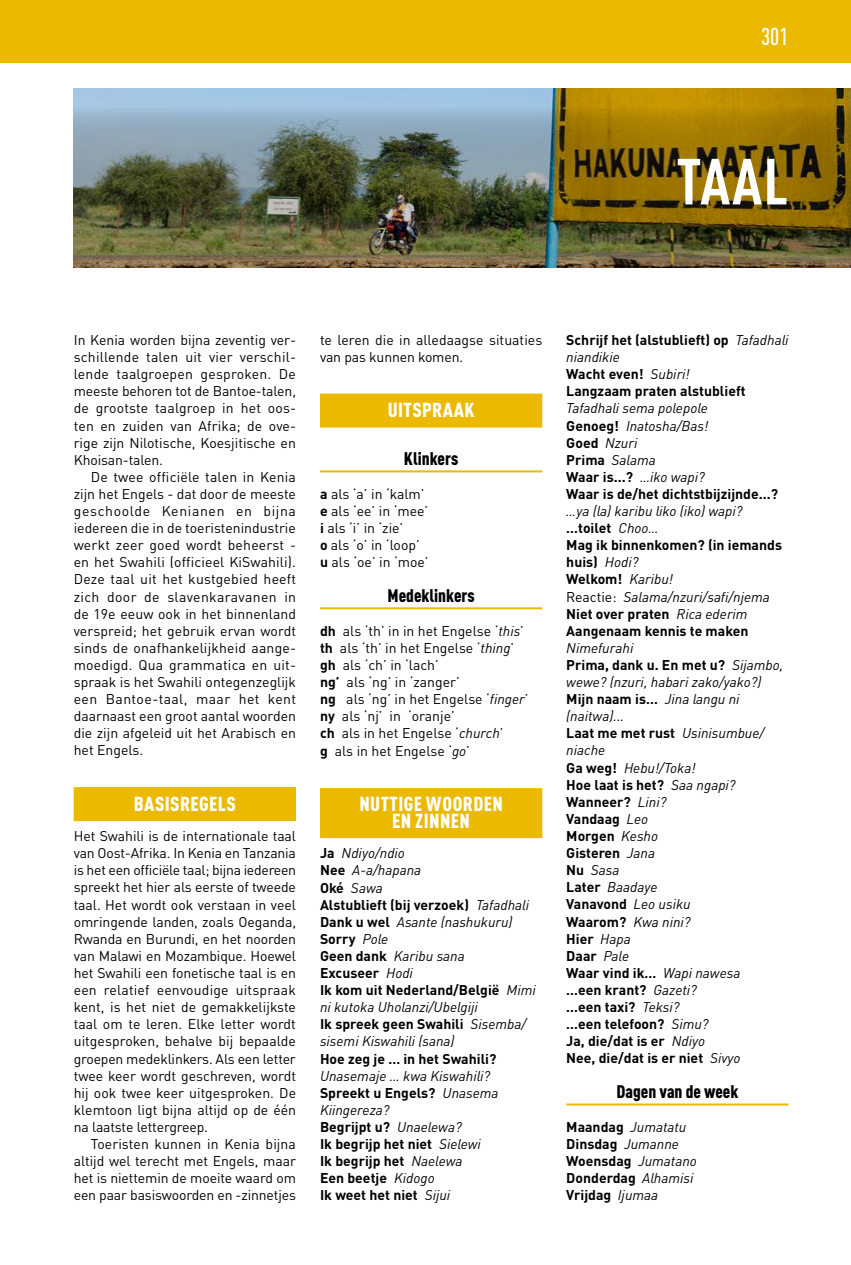
<style>
.page{position:relative;width:851px;height:1265px;background:#fff}
.page>*{position:absolute;margin:0;border:0;box-sizing:border-box;transform-origin:0 0}
.t1{font:700 condensed 64px "DIN Pro";color:#fff}
.t2{font:500 condensed 24px "DIN Pro";color:#fff}
.t3{font:900 condensed 20px/17.2px "DIN Pro";letter-spacing:.02em;color:#fff;text-align:center}
.t4{font:900 condensed 18px "DIN Pro";color:#000}
.t5{font:14px/17px "DIN Pro";color:#000;text-align:justify}
.t6{font:italic 14px/17px "DIN Pro";color:#000}
.t7{font:700 14px/17px "DIN Pro";color:#000}
.s1{font-weight:700}
.s2{font-style:italic}
.s3{font-weight:700;font-style:normal}
.s4{font-weight:400;font-style:italic}
.s5{font-weight:400}
</style>
<div class="page">
<img style="left:74px;top:88px;width:776px;height:180px">
<div style="left:74px;top:787px;width:222px;height:34px;background:#eab900"></div>
<div style="left:320px;top:393px;width:222px;height:34px;background:#eab900"></div>
<hr style="left:320px;top:470px;width:222px;height:2px;background:#eab900">
<hr style="left:320px;top:607px;width:222px;height:2px;background:#eab900">
<div style="left:320px;top:788px;width:222px;height:50px;background:#eab900"></div>
<hr style="left:566px;top:1103px;width:222px;height:2px;background:#eab900">
<div style="left:0;top:0;width:850px;height:62px;background:#eab900"></div>
<h2 class="t2" style="left:761px;top:19px;width:29px">301</h2>
<h1 class="t1" style="left:676px;top:133px;width:113px">TAAL</h1>
<p class="t5" style="left:74px;top:330px;width:224px">In Kenia worden bijna zeventig ver&shy;schillende talen uit vier verschil&shy;lende taalgroepen gesproken. De meeste behoren tot de Bantoe-talen, de grootste taalgroep in het oos&shy;ten en zuiden van Afrika; de ove&shy;rige zijn Nilotische, Koesjitische en Khoisan-talen.</p>
<p class="t5" style="left:74px;top:467px;width:224px;text-indent:17px">De twee officiële talen in Kenia zijn het Engels - dat door de meeste geschoolde Kenianen en bijna iedereen die in de toeristenindustrie werkt zeer goed wordt beheerst - en het Swahili (officieel KiSwahili).<br>Deze taal uit het kustgebied heeft zich door de slavenkaravanen in de 19e eeuw ook in het binnenland verspreid; het gebruik ervan wordt sinds de onafhankelijkheid aange&shy;moedigd. Qua grammatica en uit&shy;spraak is het Swahili ontegenzeglijk een Bantoe-taal, maar het kent daarnaast een groot aantal woorden die zijn afgeleid uit het Arabisch en het Engels.</p>
<h3 class="t3" style="left:134px;top:793px;width:103px">BASISREGELS</h3>
<p class="t5" style="left:74px;top:826px;width:224px">Het Swahili is de internationale taal van Oost-Afrika. In Kenia en Tanzania is het een officiële taal; bijna iedereen spreekt het hier als eerste of tweede taal. Het wordt ook verstaan in veel omringende landen, zoals Oeganda, Rwanda en Burundi, en het noorden van Malawi en Mozambique. Hoewel het Swahili een fonetische taal is en een relatief eenvoudige uitspraak kent, is het niet de gemakkelijkste taal om te leren. Elke letter wordt uitgesproken, behalve bij bepaalde groepen medeklinkers. Als een letter twee keer wordt geschreven, wordt hij ook twee keer uitgesproken. De klemtoon ligt bijna altijd op de één na laatste lettergreep.</p>
<p class="t5" style="left:74px;top:1133px;width:224px;text-indent:17px">Toeristen kunnen in Kenia bijna altijd wel terecht met Engels, maar het is niettemin de moeite waard om een paar basiswoorden en -zinnetjes</p>
<p class="t5" style="left:320px;top:330px;width:224px">te leren die in alledaagse situaties van pas kunnen komen.</p>
<h3 class="t3" style="left:387px;top:400px;width:88px">UITSPRAAK</h3>
<p class="t4" style="left:404px;top:444px;width:56px">Klinkers</p>
<p class="t5" style="left:320px;top:484px;width:110px;text-align:left"><span class="s1">a</span> als ‘a’ in ‘kalm’ <span class="s1">e</span> als ‘ee’ in ‘mee’ <span class="s1">i</span> als ‘i’ in ‘zie’<br><span class="s1">o</span> als ‘o’ in ‘loop’ <span class="s1">u</span> als ‘oe’ in ‘moe’</p>
<p class="t4" style="left:387px;top:581px;width:89px">Medeklinkers</p>
<p class="t5" style="left:320px;top:621px;width:210px;text-align:left"><span class="s1">dh</span> als ‘th’ in in het Engelse ‘<span class="s2">this</span>’ <span class="s1">th</span> als ‘th’ in het Engelse ‘<span class="s2">thing</span>’ <span class="s1">gh</span> als ‘ch’ in ‘lach’<br><span class="s1">ng’</span> als ‘ng’ in ‘zanger’<br><span class="s1">ng</span> als ‘ng’ in het Engelse ‘<span class="s2">finger</span>’ <span class="s1">ny</span> als ‘nj’ in ‘oranje’<br><span class="s1">ch</span> als in het Engelse ‘<span class="s2">church</span>’<br><span class="s1">g</span> als in het Engelse ‘<span class="s2">go</span>’</p>
<h3 class="t3" style="left:359px;top:793px;width:145px">NUTTIGE WOORDEN<br>EN ZINNEN</h3>
<p class="t6" style="left:320px;top:843px;width:217px"><span class="s3">Ja</span> Ndiyo/ndio<br><span class="s3">Nee</span> A-a/hapana<br><span class="s3">Oké</span> Sawa<br><span class="s3">Alstublieft (bij verzoek)</span> Tafadhali<br><span class="s3">Dank u wel</span> Asante (nashukuru)<br><span class="s3">Sorry</span> Pole<br><span class="s3">Geen dank</span> Karibu sana<br><span class="s3">Excuseer</span> Hodi<br><span class="s3">Ik kom uit Nederland/België</span> Mimi ni kutoka Uholanzi/Ubelgiji<br><span class="s3">Ik spreek geen Swahili</span> Sisemba/ sisemi Kiswahili (sana)</p>
<p class="t7" style="left:320px;top:1048px;width:178px">Hoe zeg je … in het Swahili?</p>
<p class="t6" style="left:320px;top:1065px;width:180px">Unasemaje … kwa Kiswahili?<br><span class="s3">Spreekt u Engels?</span> Unasema<br>Kiingereza?<br><span class="s3">Begrijpt u?</span> Unaelewa?<br><span class="s3">Ik begrijp het niet</span> Sielewi<br><span class="s3">Ik begrijp het</span> Naelewa<br><span class="s3">Een beetje</span> Kidogo<br><span class="s3">Ik weet het niet</span> Sijui</p>
<p class="t7" style="left:566px;top:330px;width:224px">Schrijf het (alstublieft) op <span class="s4">Tafadhali niandikie<br></span>Wacht even! <span class="s4">Subiri!<br></span>Langzaam praten alstublieft</p>
<p class="t7" style="left:566px;top:398px;width:213px"><span class="s4">Tafadhali sema polepole<br></span>Genoeg! <span class="s4">Inatosha/Bas!<br></span>Goed <span class="s4">Nzuri<br></span>Prima <span class="s4">Salama<br></span>Waar is...? <span class="s4">…iko wapi?<br></span>Waar is de/het dichtstbijzijnde...?</p>
<p class="t7" style="left:566px;top:500px;width:217px"><span class="s4">…ya (la) karibu liko (iko) wapi? </span>…toilet <span class="s4">Choo…<br></span>Mag ik binnenkomen? (in iemands huis) <span class="s4">Hodi?<br></span>Welkom! <span class="s4">Karibu!<br></span><span class="s5">Reactie:</span> <span class="s4">Salama/nzuri/safi/njema<br></span>Niet over praten <span class="s4">Rica ederim<br></span>Aangenaam kennis te maken</p>
<p class="t6" style="left:566px;top:638px;width:218px">Nimefurahi<br><span class="s3">Prima, dank u. En met u?</span> Sijambo, wewe? (nzuri, habari zako/yako?)<br><span class="s3">Mijn naam is…</span> Jina langu ni (naitwa)...<br><span class="s3">Laat me met rust</span> Usinisumbue/ niache<br><span class="s3">Ga weg!</span> Hebu!/Toka!<br><span class="s3">Hoe laat is het?</span> Saa ngapi?<br><span class="s3">Wanneer?</span> Lini?<br><span class="s3">Vandaag</span> Leo<br><span class="s3">Morgen</span> Kesho<br><span class="s3">Gisteren</span> Jana<br><span class="s3">Nu</span> Sasa<br><span class="s3">Later</span> Baadaye<br><span class="s3">Vanavond</span> Leo usiku<br><span class="s3">Waarom?</span> Kwa nini?<br><span class="s3">Hier</span> Hapa<br><span class="s3">Daar</span> Pale<br><span class="s3">Waar vind ik…</span> Wapi nawesa<br><span class="s3">…een krant?</span> Gazeti?<br><span class="s3">…een taxi?</span> Teksi?<br><span class="s3">…een telefoon?</span> Simu?<br><span class="s3">Ja, die/dat is er</span> Ndiyo<br><span class="s3">Nee, die/dat is er niet</span> Sivyo</p>
<p class="t4" style="left:616px;top:1077px;width:123px">Dagen van de week</p>
<p class="t7" style="left:566px;top:1116px;width:132px">Maandag <span class="s4">Jumatatu<br></span>Dinsdag <span class="s4">Jumanne<br></span>Woensdag <span class="s4">Jumatano<br></span>Donderdag <span class="s4">Alhamisi<br></span>Vrijdag <span class="s4">Ijumaa</span></p>
</div>
